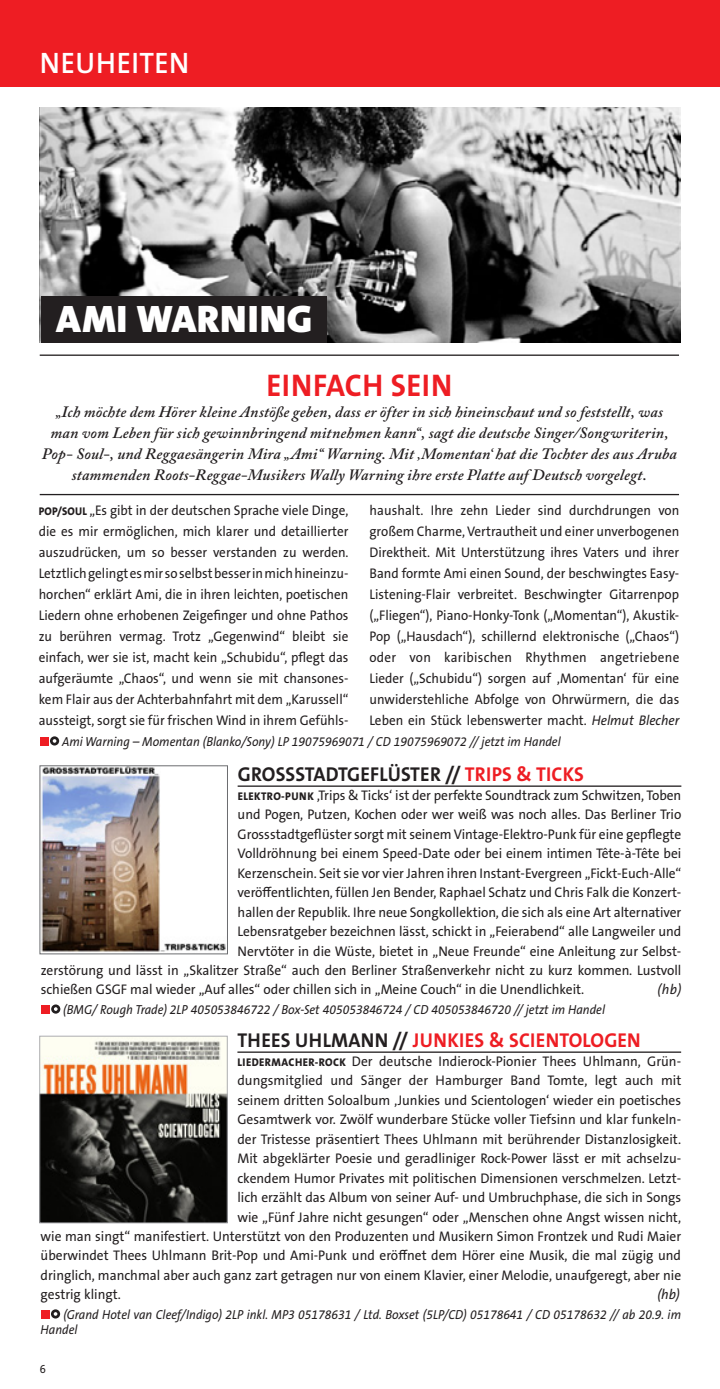
<style>
.page{position:relative;width:720px;height:1389px;background:#fff}
.page>*{position:absolute;margin:0;border:0;box-sizing:border-box;transform-origin:0 0}
.t1{font:900 38.5px "The Sans B Plus W9";letter-spacing:.015em;color:#fff}
.t2{font:700 31.5px "The Sans B Plus W7";letter-spacing:.015em;color:#ee1d23;scale:.96 1}
.t3{font:600 29.75px "The Sans B Plus W6";letter-spacing:.015em;color:#fff;scale:.96 1}
.t4{font:700 20.12px "The Sans B Plus W7";letter-spacing:.01em;color:#ee1d23;scale:.96 1}
.t5{font:700 20.12px "The Sans B Plus W7";letter-spacing:.01em;color:#231f20;scale:.96 1}
.t6{font:italic 600 15.75px/21px "Adobe Caslon Pro";letter-spacing:.01em;color:#231f20;text-align:center}
.t7{font:14px "The Sans B Plus W5 Plain";letter-spacing:-.005em;color:#231f20;scale:.96 1}
.t8{font:14px/21px "The Sans B Plus W5 Plain";letter-spacing:-.005em;color:#231f20;text-align:justify;scale:.94 1}
.t9{font:italic 14px "The Sans B Plus W5 Plain";color:#231f20;scale:.96 1}
.t10{font:italic 13.12px/15.8px "The Sans B Plus W5 Plain";color:#231f20;scale:.92 1}
.s1{font-family:"The Sans B Plus W8";font-weight:800;font-size:11.2px}
.s2{font-style:italic}
.s3{color:#ee1d23}
.s4{color:#231f20}
</style>
<div class="page">
<div style="left:0;top:0;width:719px;height:87px;background:#ee1d23"></div>
<img style="left:40px;top:108px;width:640px;height:235px">
<div style="left:40px;top:737px;width:8px;height:9px;background:#ee1d23"></div>
<svg style="left:50px;top:736px;width:9px;height:10px"></svg>
<div style="left:41px;top:296px;width:285px;height:47px;background:#231f20"></div>
<hr style="left:40px;top:355px;width:638px;height:1px;background:#231f20">
<hr style="left:40px;top:494px;width:638px;height:1px;background:#231f20">
<hr style="left:237px;top:785px;width:444px;height:2px;background:#231f20">
<div style="left:41px;top:1005px;width:9px;height:9px;background:#ee1d23"></div>
<svg style="left:51px;top:1004px;width:9px;height:10px"></svg>
<img style="left:42px;top:768px;width:183px;height:184px">
<hr style="left:237px;top:1051px;width:443px;height:2px;background:#231f20">
<div style="left:41px;top:1310px;width:8px;height:9px;background:#ee1d23"></div>
<svg style="left:51px;top:1309px;width:9px;height:10px"></svg>
<img style="left:41px;top:1038px;width:184px;height:183px">
<div style="left:39px;top:1036px;width:188px;height:187px;border:1px solid #acadb1"></div>
<h3 class="t3" style="left:40px;top:44px;width:157px">NEUHEITEN</h3>
<h1 class="t1" style="left:56px;top:294px;width:257px">AMI WARNING</h1>
<h2 class="t2" style="left:266px;top:365px;width:195px">EINFACH SEIN</h2>
<p class="t6" style="left:42px;top:401px;width:636px">„Ich möchte dem Hörer kleine Anstöße geben, dass er öfter in sich hineinschaut und so feststellt, was man vom Leben für sich gewinnbringend mitnehmen kann“, sagt die deutsche Singer/Songwriterin, Pop- Soul-, und Reggaesängerin Mira „Ami“ Warning. Mit ‚Momentan‘ hat die Tochter des aus Aruba stammenden Roots-Reggae-Musikers Wally Warning ihre erste Platte auf Deutsch vorgelegt.</p>
<p class="t8" style="left:39px;top:499px;width:331px"><span class="s1">POP/SOUL</span> „Es gibt in der deutschen Sprache viele Dinge, die es mir ermöglichen, mich klarer und detaillierter auszudrücken, um so besser verstanden zu werden.<br>Letztlich gelingt es mir so selbst besser in mich hineinzu&shy;horchen“ erklärt Ami, die in ihren leichten, poetischen Liedern ohne erhobenen Zeigefinger und ohne Pathos zu berühren vermag. Trotz „Gegenwind“ bleibt sie einfach, wer sie ist, macht kein „Schubidu“, pflegt das aufgeräumte „Chaos“, und wenn sie mit chansones&shy;kem Flair aus der Achterbahnfahrt mit dem „Karussell“ aussteigt, sorgt sie für frischen Wind in ihrem Gefühls-</p>
<p class="t8" style="left:369px;top:499px;width:331px">haushalt. Ihre zehn Lieder sind durchdrungen von großem Charme, Vertrautheit und einer unverbogenen Direktheit. Mit Unterstützung ihres Vaters und ihrer Band formte Ami einen Sound, der beschwingtes Easy-Listening-Flair verbreitet. Beschwingter Gitarrenpop („Fliegen“), Piano-Honky-Tonk („Momentan“), Akustik-Pop („Hausdach“), schillernd elektronische („Chaos“) oder von karibischen Rhythmen angetriebene Lieder („Schubidu“) sorgen auf ‚Momentan‘ für eine unwiderstehliche Abfolge von Ohrwürmern, die das Leben ein Stück lebenswerter macht. <span class="s2">Helmut Blecher</span></p>
<p class="t10" style="left:62px;top:734px;width:543px">Ami Warning – Momentan (Blanko/Sony) LP 19075969071 / CD 19075969072 // jetzt im Handel</p>
<h3 class="t5" style="left:238px;top:761px;width:362px">GROSSSTADTGEFLÜSTER // <span class="s3">TRIPS &amp; TICKS</span></h3>
<p class="t7" style="left:237px;top:786px;width:463px"><span class="s1">ELEKTRO-PUNK</span> ‚Trips &amp; Ticks‘ ist der perfekte Soundtrack zum Schwitzen, Toben</p>
<p class="t7" style="left:237px;top:806px;width:463px">und Pogen, Putzen, Kochen oder wer weiß was noch alles. Das Berliner Trio</p>
<p class="t7" style="left:237px;top:825px;width:463px">Grossstadtgeflüster sorgt mit seinem Vintage-Elektro-Punk für eine gepflegte</p>
<p class="t7" style="left:237px;top:845px;width:463px">Volldröhnung bei einem Speed-Date oder bei einem intimen Tête-à-Tête bei</p>
<p class="t7" style="left:237px;top:864px;width:463px">Kerzenschein. Seit sie vor vier Jahren ihren Instant-Evergreen „Fickt-Euch-Alle“</p>
<p class="t7" style="left:237px;top:883px;width:463px">veröffentlichten, füllen Jen Bender, Raphael Schatz und Chris Falk die Konzert-</p>
<p class="t7" style="left:237px;top:903px;width:463px">hallen der Republik. Ihre neue Songkollektion, die sich als eine Art alternativer</p>
<p class="t7" style="left:237px;top:922px;width:463px">Lebensratgeber bezeichnen lässt, schickt in „Feierabend“ alle Langweiler und</p>
<p class="t7" style="left:237px;top:942px;width:463px">Nervtöter in die Wüste, bietet in „Neue Freunde“ eine Anleitung zur Selbst-</p>
<p class="t7" style="left:41px;top:961px;width:668px">zerstörung und lässt in „Skalitzer Straße“ auch den Berliner Straßenverkehr nicht zu kurz kommen. Lustvoll</p>
<p class="t7" style="left:41px;top:981px;width:567px">schießen GSGF mal wieder „Auf alles“ oder chillen sich in „Meine Couch“ in die Unendlichkeit.</p>
<p class="t9" style="left:657px;top:981px;width:26px">(hb)</p>
<p class="t10" style="left:63px;top:1002px;width:590px">(BMG/ Rough Trade) 2LP 405053846722 / Box-Set 405053846724 / CD 405053846720 // jetzt im Handel</p>
<h3 class="t4" style="left:237px;top:1027px;width:421px"><span class="s4">THEES UHLMANN //</span> JUNKIES &amp; SCIENTOLOGEN</h3>
<p class="t7" style="left:237px;top:1052px;width:463px"><span class="s1">LIEDERMACHER-ROCK</span> Der deutsche Indierock-Pionier Thees Uhlmann, Grün-</p>
<p class="t7" style="left:237px;top:1072px;width:464px">dungsmitglied und Sänger der Hamburger Band Tomte, legt auch mit</p>
<p class="t7" style="left:237px;top:1091px;width:463px">seinem dritten Soloalbum ‚Junkies und Scientologen‘ wieder ein poetisches</p>
<p class="t7" style="left:237px;top:1111px;width:463px">Gesamtwerk vor. Zwölf wunderbare Stücke voller Tiefsinn und klar funkeln-</p>
<p class="t7" style="left:237px;top:1130px;width:463px">der Tristesse präsentiert Thees Uhlmann mit berührender Distanzlosigkeit.</p>
<p class="t7" style="left:237px;top:1149px;width:463px">Mit abgeklärter Poesie und geradliniger Rock-Power lässt er mit achselzu-</p>
<p class="t7" style="left:237px;top:1169px;width:463px">ckendem Humor Privates mit politischen Dimensionen verschmelzen. Letzt-</p>
<p class="t7" style="left:237px;top:1188px;width:463px">lich erzählt das Album von seiner Auf- und Umbruchphase, die sich in Songs</p>
<p class="t7" style="left:237px;top:1208px;width:463px">wie „Fünf Jahre nicht gesungen“ oder „Menschen ohne Angst wissen nicht,</p>
<p class="t7" style="left:41px;top:1227px;width:668px">wie man singt“ manifestiert. Unterstützt von den Produzenten und Musikern Simon Frontzek und Rudi Maier</p>
<p class="t7" style="left:41px;top:1247px;width:668px">überwindet Thees Uhlmann Brit-Pop und Ami-Punk und eröffnet dem Hörer eine Musik, die mal zügig und</p>
<p class="t7" style="left:41px;top:1266px;width:668px">dringlich, manchmal aber auch ganz zart getragen nur von einem Klavier, einer Melodie, unaufgeregt, aber nie</p>
<p class="t7" style="left:41px;top:1286px;width:85px">gestrig klingt.</p>
<p class="t9" style="left:657px;top:1286px;width:25px">(hb)</p>
<p class="t10" style="left:41px;top:1307px;width:697px;text-indent:23px">(Grand Hotel van Cleef/Indigo) 2LP inkl. MP3 05178631 / Ltd. Boxset (5LP/CD) 05178641 / CD 05178632 // ab 20.9. im<br>Handel</p>
</div>
